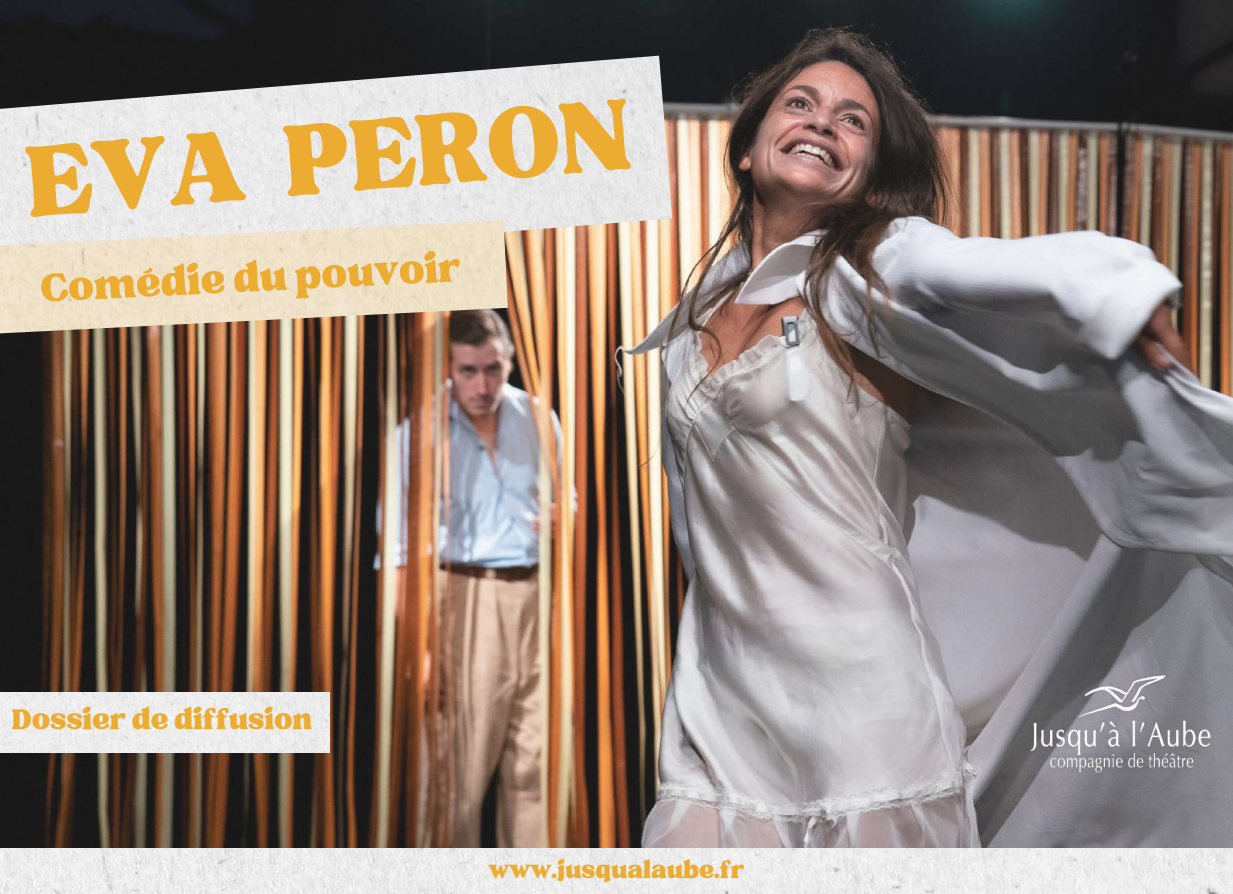
<style>
.page{position:relative;width:1233px;height:894px;background:#fff}
.page>*{position:absolute;margin:0;border:0;box-sizing:border-box;transform-origin:0 0}
.t1{font:138px "TAN Tangkiwood Display";color:#ecac32}
.t2{font:54.6px "TAN Tangkiwood Display";color:#ecac32}
.t3{font:39px "TAN Tangkiwood Display";letter-spacing:-.005em;color:#ecac32}
.t4{font:33px "TAN Tangkiwood Display";letter-spacing:-.005em;color:#ecac32}
</style>
<div class="page">
<img style="left:0;top:847px;width:1233px;height:46px">
<img style="left:0;top:0;width:1233px;height:847px">
<div style="left:0;top:692px;width:330px;height:59px;background:#ededed"></div>
<img style="left:0;top:56px;width:672px;height:221px">
<img style="left:1008px;top:667px;width:225px;height:110px">
<img style="left:0;top:220px;width:508px;height:114px">
<h1 class="t1" style="left:22px;top:133px;width:606px;rotate:-5deg">EVA PERON</h1>
<h2 class="t2" style="left:39px;top:268px;width:423px;rotate:-3deg">Comédie du pouvoir</h2>
<p class="t3" style="left:12px;top:704px;width:302px">Dossier de diffusion</p>
<p class="t4" style="left:488px;top:857px;width:258px">www.jusqualaube.fr</p>
</div>
